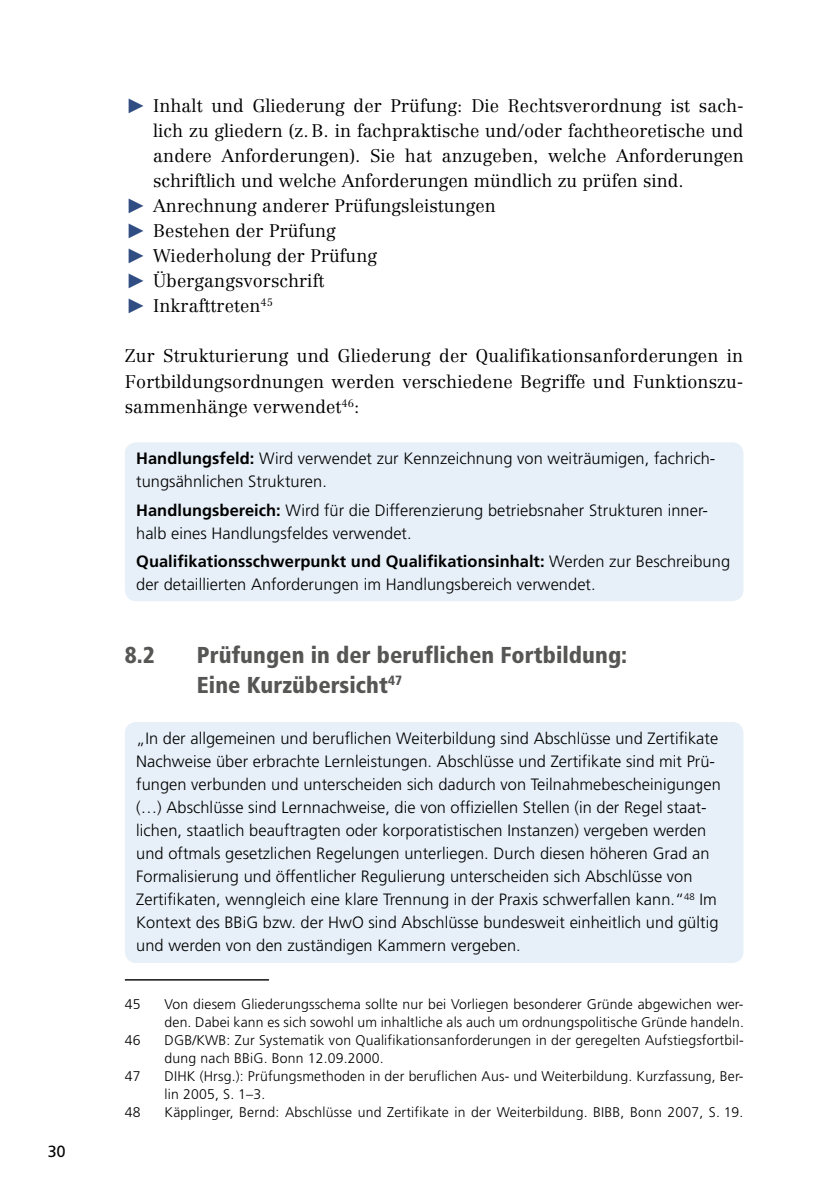
<style>
.page{position:relative;width:840px;height:1191px;background:#fff}
.page>*{position:absolute;margin:0;border:0;box-sizing:border-box;transform-origin:0 0}
.t1{font:900 condensed 23px/30px "Frutiger";letter-spacing:.005em;color:#565655}
.t2{font:300 18px/25px "Centennial";letter-spacing:.005em;color:#000;text-align:justify}
.t3{font:300 16.4px/23px "Frutiger";letter-spacing:.005em;color:#000}
.t4{font:16px "Frutiger BQ";color:#000}
.t5{font:300 14px/18px "Frutiger";letter-spacing:.015em;color:#000}
.s1{font-family:"The Sans Extra Bold Expert";font-weight:400;font-size:21px;color:#2f4d82}
.s2{font-weight:700}
</style>
<div class="page">
<div style="left:125px;top:722px;width:618px;height:241px;background:#e7f0f8;border-radius:11px"></div>
<div style="left:125px;top:442px;width:618px;height:159px;background:#e7f0f8;border-radius:11px"></div>
<hr style="left:125px;top:979px;width:144px;height:1px;background:#000">
<p class="t4" style="left:48px;top:1142px;width:19px">30</p>
<p class="t2" style="left:125px;top:93px;width:620px"><span class="s1">˘</span> Inhalt und Gliederung der Prüfung: Die Rechtsverordnung ist sach-</p>
<p class="t2" style="left:153px;top:118px;width:591px">lich zu gliedern (z. B. in fachpraktische und/oder fachtheoretische und</p>
<p class="t2" style="left:153px;top:143px;width:591px">andere Anforderungen). Sie hat anzugeben, welche Anforderungen</p>
<p class="t2" style="left:153px;top:168px;width:531px">schriftlich und welche Anforderungen mündlich zu prüfen sind.</p>
<p class="t2" style="left:125px;top:193px;width:372px"><span class="s1">˘</span> Anrechnung anderer Prüfungsleistungen</p>
<p class="t2" style="left:125px;top:218px;width:212px"><span class="s1">˘</span> Bestehen der Prüfung</p>
<p class="t2" style="left:125px;top:243px;width:253px"><span class="s1">˘</span> Wiederholung der Prüfung</p>
<p class="t2" style="left:125px;top:268px;width:201px"><span class="s1">˘</span> Übergangsvorschrift</p>
<p class="t2" style="left:125px;top:293px;width:150px"><span class="s1">˘</span> Inkrafttreten<sup>45</sup></p>
<p class="t2" style="left:125px;top:343px;width:620px">Zur Strukturierung und Gliederung der Qualifikationsanforderungen in Fortbildungsordnungen werden verschiedene Begriffe und Funktionszu&shy;sammenhänge verwendet<sup>46</sup>:</p>
<p class="t3" style="left:136px;top:447px;width:580px"><span class="s2">Handlungsfeld:</span> Wird verwendet zur Kennzeichnung von weiträumigen, fachrich&shy;tungsähnlichen Strukturen.</p>
<p class="t3" style="left:136px;top:498px;width:573px"><span class="s2">Handlungsbereich:</span> Wird für die Differenzierung betriebsnaher Strukturen inner&shy;halb eines Handlungsfeldes verwendet.</p>
<p class="t3" style="left:136px;top:550px;width:595px"><span class="s2">Qualifikationsschwerpunkt und Qualifikationsinhalt:</span> Werden zur Beschreibung der detaillierten Anforderungen im Handlungsbereich verwendet.</p>
<h1 class="t1" style="left:125px;top:639px;width:32px">8.2</h1>
<h1 class="t1" style="left:197px;top:639px;width:431px">Prüfungen in der beruflichen Fortbildung:<br>Eine Kurzübersicht<sup>47</sup></h1>
<p class="t3" style="left:136px;top:727px;width:585px">„In der allgemeinen und beruflichen Weiterbildung sind Abschlüsse und Zertifikate Nachweise über erbrachte Lernleistungen. Abschlüsse und Zertifikate sind mit Prü&shy;fungen verbunden und unterscheiden sich dadurch von Teilnahmebescheinigungen (…) Abschlüsse sind Lernnachweise, die von offiziellen Stellen (in der Regel staat&shy;lichen, staatlich beauftragten oder korporatistischen Instanzen) vergeben werden und oftmals gesetzlichen Regelungen unterliegen. Durch diesen höheren Grad an Formalisierung und öffentlicher Regulierung unterscheiden sich Abschlüsse von Zertifikaten, wenngleich eine klare Trennung in der Praxis schwerfallen kann.“<sup>48</sup> Im Kontext des BBiG bzw. der HwO sind Abschlüsse bundesweit einheitlich und gültig und werden von den zuständigen Kammern vergeben.</p>
<p class="t5" style="left:125px;top:995px;width:17px">45</p>
<p class="t5" style="left:164px;top:995px;width:580px">Von diesem Gliederungsschema sollte nur bei Vorliegen besonderer Gründe abgewichen wer&shy;den. Dabei kann es sich sowohl um inhaltliche als auch um ordnungspolitische Gründe handeln.</p>
<p class="t5" style="left:125px;top:1031px;width:17px">46</p>
<p class="t5" style="left:164px;top:1031px;width:580px">DGB/KWB: Zur Systematik von Qualifikationsanforderungen in der geregelten Aufstiegsfortbil&shy;dung nach BBiG. Bonn 12.09.2000.</p>
<p class="t5" style="left:125px;top:1067px;width:17px">47</p>
<p class="t5" style="left:164px;top:1067px;width:580px">DIHK (Hrsg.): Prüfungsmethoden in der beruflichen Aus- und Weiterbildung. Kurzfassung, Ber&shy;lin 2005, S. 1–3.</p>
<p class="t5" style="left:125px;top:1103px;width:17px">48</p>
<p class="t5" style="left:164px;top:1103px;width:580px">Käpplinger, Bernd: Abschlüsse und Zertifikate in der Weiterbildung. BIBB, Bonn 2007, S. 19.</p>
</div>
